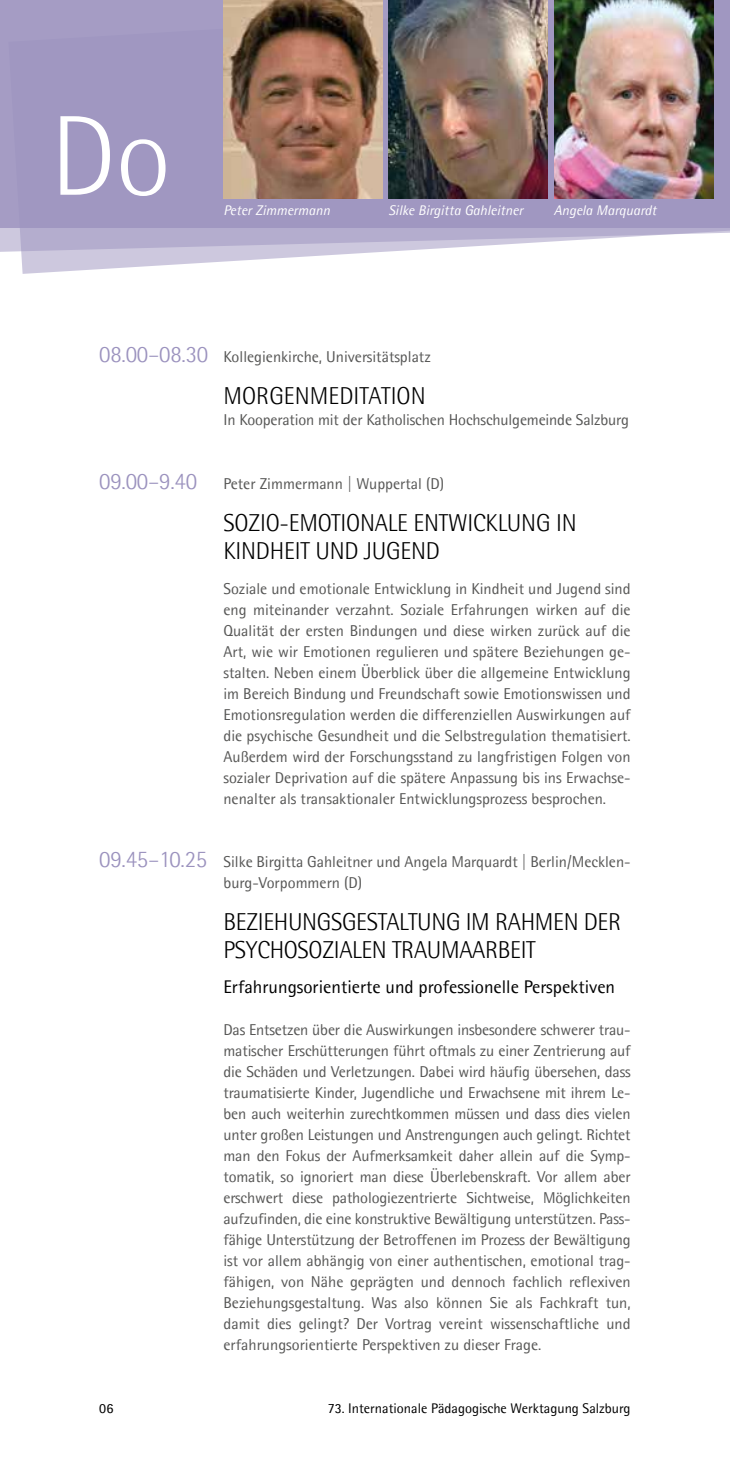
<style>
.page{position:relative;width:730px;height:1474px;background:#fff}
.page>*{position:absolute;margin:0;border:0;box-sizing:border-box;transform-origin:0 0}
.t1{font:300 113.75px "Agfa Rotis Semisans";color:#fff}
.t2{font:300 24.5px/28px "Agfa Rotis Semisans";letter-spacing:-.015em;color:#000}
.t3{font:300 23.62px "Agfa Rotis Semisans";letter-spacing:-.01em;color:#9b92be}
.t4{font:18.38px "Agfa Rotis Semisans";color:#000}
.t5{font:15.75px/21px "Agfa Rotis Semisans";color:#575756;text-align:justify}
.t6{font:italic 14px "Agfa Rotis Semisans";color:#fff}
.t7{font:14px "Agfa Rotis Semisans";color:#000}
</style>
<div class="page">
<svg style="left:21px;top:252px;width:357px;height:22px"></svg>
<svg style="left:0;top:0;width:729px;height:252px;fill:#a097c1"></svg>
<img style="left:223px;top:0;width:159px;height:198px">
<img style="left:554px;top:0;width:158px;height:198px">
<img style="left:388px;top:0;width:159px;height:198px">
<h1 class="t1" style="left:50px;top:91px;width:122px">Do</h1>
<p class="t6" style="left:223px;top:202px;width:108px">Peter Zimmermann</p>
<p class="t6" style="left:388px;top:202px;width:136px">Silke Birgitta Gahleitner</p>
<p class="t6" style="left:553px;top:202px;width:104px">Angela Marquardt</p>
<h3 class="t3" style="left:99px;top:341px;width:110px">08.00–08.30</h3>
<p class="t5" style="left:223px;top:346px;width:209px">Kollegienkirche, Universitätsplatz</p>
<h2 class="t2" style="left:223px;top:382px;width:204px">MORGENMEDITATION</h2>
<p class="t5" style="left:223px;top:409px;width:406px">In Kooperation mit der Katholischen Hochschulgemeinde Salzburg</p>
<h3 class="t3" style="left:99px;top:467px;width:99px">09.00–9.40</h3>
<p class="t5" style="left:223px;top:472px;width:222px">Peter Zimmermann | Wuppertal (D)</p>
<h2 class="t2" style="left:223px;top:508px;width:354px">SOZIO-EMOTIONALE ENTWICKLUNG IN<br>KINDHEIT UND JUGEND</h2>
<p class="t5" style="left:223px;top:577px;width:408px">Soziale und emotionale Entwicklung in Kindheit und Jugend sind eng miteinander verzahnt. Soziale Erfahrungen wirken auf die Qualität der ersten Bindungen und diese wirken zurück auf die Art, wie wir Emotionen regulieren und spätere Beziehungen ge&shy;stalten. Neben einem Überblick über die allgemeine Entwicklung im Bereich Bindung und Freundschaft sowie Emotionswissen und Emotionsregulation werden die differenziellen Auswirkungen auf die psychische Gesundheit und die Selbstregulation thematisiert.<br>Außerdem wird der Forschungsstand zu langfristigen Folgen von sozialer Deprivation auf die spätere Anpassung bis ins Erwachse&shy;nenalter als transaktionaler Entwicklungsprozess besprochen.</p>
<h3 class="t3" style="left:99px;top:845px;width:109px">09.45–10.25</h3>
<p class="t5" style="left:223px;top:850px;width:408px">Silke Birgitta Gahleitner und Angela Marquardt | Berlin/Mecklen&shy;burg-Vorpommern (D)</p>
<h2 class="t2" style="left:223px;top:907px;width:399px">BEZIEHUNGSGESTALTUNG IM RAHMEN DER<br>PSYCHOSOZIALEN TRAUMAARBEIT</h2>
<p class="t4" style="left:223px;top:975px;width:393px">Erfahrungsorientierte und professionelle Perspektiven</p>
<p class="t5" style="left:223px;top:1018px;width:408px">Das Entsetzen über die Auswirkungen insbesondere schwerer trau&shy;matischer Erschütterungen führt oftmals zu einer Zentrierung auf die Schäden und Verletzungen. Dabei wird häufig übersehen, dass traumatisierte Kinder, Jugendliche und Erwachsene mit ihrem Le&shy;ben auch weiterhin zurechtkommen müssen und dass dies vielen unter großen Leistungen und Anstrengungen auch gelingt. Richtet man den Fokus der Aufmerksamkeit daher allein auf die Symp&shy;tomatik, so ignoriert man diese Überlebenskraft. Vor allem aber erschwert diese pathologiezentrierte Sichtweise, Möglichkeiten aufzufinden, die eine konstruktive Bewältigung unterstützen. Pass&shy;fähige Unterstützung der Betroffenen im Prozess der Bewältigung ist vor allem abhängig von einer authentischen, emotional trag&shy;fähigen, von Nähe geprägten und dennoch fachlich reflexiven Beziehungsgestaltung. Was also können Sie als Fachkraft tun, damit dies gelingt? Der Vortrag vereint wissenschaftliche und erfahrungsorientierte Perspektiven zu dieser Frage.</p>
<p class="t7" style="left:99px;top:1399px;width:16px">06</p>
<p class="t7" style="left:327px;top:1399px;width:304px">73. Internationale Pädagogische Werktagung Salzburg</p>
</div>
